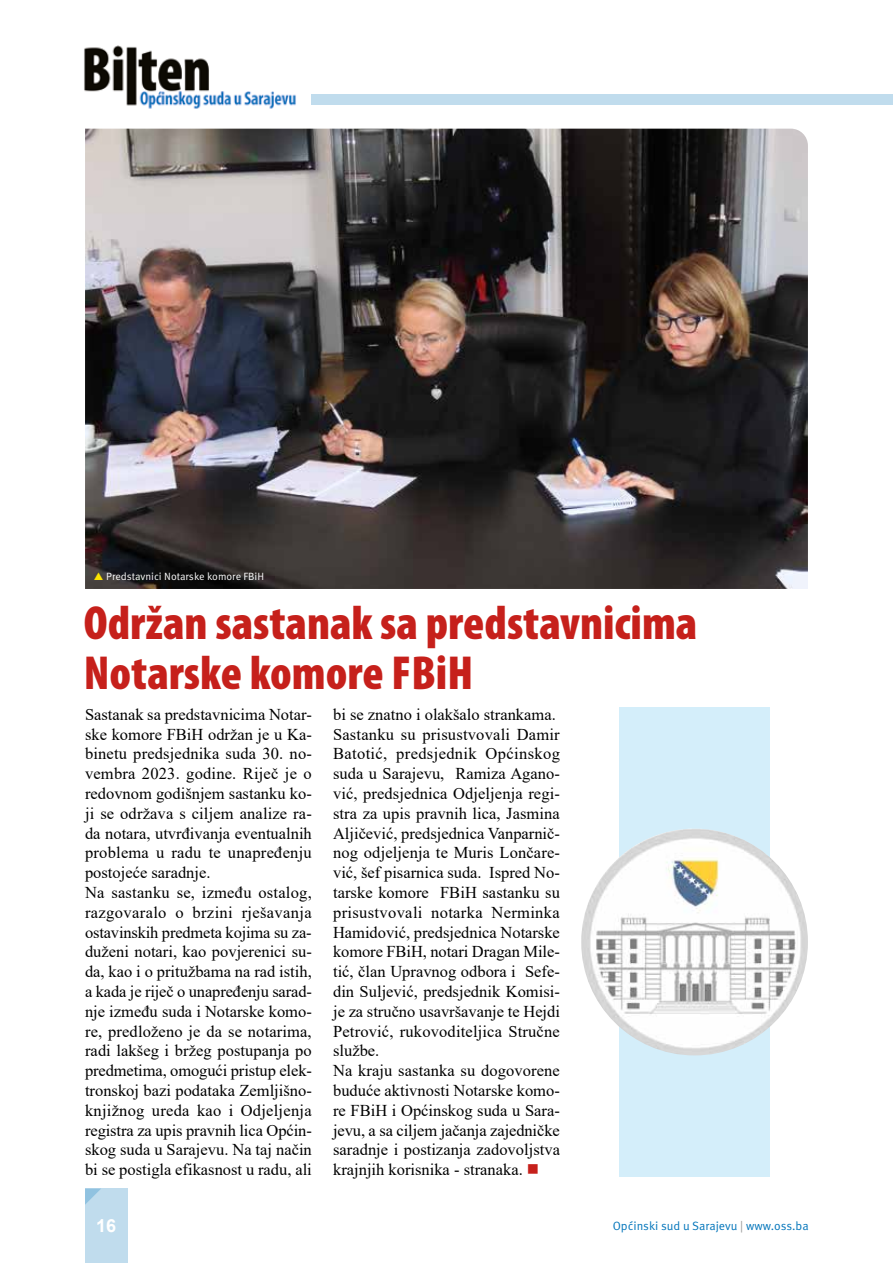
<style>
.page{position:relative;width:893px;height:1263px;background:#fff}
.page>*{position:absolute;margin:0;border:0;box-sizing:border-box;transform-origin:0 0}
.t1{font:900 condensed 48px/49.5px "Myriad Pro";color:#c6201b}
.t2{font:700 18px "Arial";color:#fff}
.t3{font:16.5px/19.8px "Times New Roman";color:#000}
.t4{font:12px "Meta Pro";color:#0074ba}
.t5{font:10.5px "Meta Pro";color:#fff}
.s1{color:#c6201b}
.s2{color:#969898}
</style>
<div class="page">
<img style="left:84px;top:45px;width:212px;height:64px">
<div style="left:311px;top:94px;width:582px;height:11px;background:#c0dced"></div>
<div style="left:85px;top:1188px;width:43px;height:75px;background:#c0dced"></div>
<svg style="left:85px;top:1188px;width:16px;height:17px"></svg>
<img style="left:85px;top:129px;width:723px;height:460px">
<div style="left:619px;top:707px;width:151px;height:470px;background:#d4eefa"></div>
<img style="left:581px;top:829px;width:227px;height:226px;border-radius:113px">
<svg style="left:94px;top:572px;width:9px;height:8px"></svg>
<p class="t5" style="left:106px;top:570px;width:159px">Predstavnici Notarske komore FBiH</p>
<h1 class="t1" style="left:84px;top:599px;width:615px">Održan sastanak sa predstavnicima<br>Notarske komore FBiH</h1>
<p class="t3" style="left:85px;top:704px;width:228px">Sastanak sa predstavnicima Notar&shy;ske komore FBiH održan je u Ka&shy;binetu predsjednika suda 30. no&shy;vembra 2023. godine. Riječ je o redovnom godišnjem sastanku ko&shy;ji se održava s ciljem analize ra&shy;da notara, utvrđivanja eventualnih problema u radu te unapređenju postojeće saradnje.<br>Na sastanku se, između ostalog, razgovaralo o brzini rješavanja ostavinskih predmeta kojima su za&shy;duženi notari, kao povjerenici su&shy;da, kao i o pritužbama na rad istih, a kada je riječ o unapređenju sarad&shy;nje između suda i Notarske komo&shy;re, predloženo je da se notarima, radi lakšeg i bržeg postupanja po predmetima, omogući pristup elek&shy;tronskoj bazi podataka Zemljišno&shy;knjižnog ureda kao i Odjeljenja registra za upis pravnih lica Općin&shy;skog suda u Sarajevu. Na taj način bi se postigla efikasnost u radu, ali</p>
<p class="t3" style="left:333px;top:704px;width:228px">bi se znatno i olakšalo strankama.<br>Sastanku su prisustvovali Damir<br>Batotić, predsjednik Općinskog suda u Sarajevu, Ramiza Agano&shy;vić, predsjednica Odjeljenja regi&shy;stra za upis pravnih lica, Jasmina<br>Aljičević, predsjednica Vanparnič&shy;nog odjeljenja te Muris Lončare&shy;vić, šef pisarnica suda. Ispred No&shy;tarske komore FBiH sastanku su prisustvovali notarka Nerminka<br>Hamidović, predsjednica Notarske komore FBiH, notari Dragan Mile&shy;tić, član Upravnog odbora i Sefe&shy;din Suljević, predsjednik Komisi&shy;je za stručno usavršavanje te Hejdi<br>Petrović, rukovoditeljica Stručne službe.<br>Na kraju sastanka su dogovorene buduće aktivnosti Notarske komo&shy;re FBiH i Općinskog suda u Sara&shy;jevu, a sa ciljem jačanja zajedničke saradnje i postizanja zadovoljstva krajnjih korisnika - stranaka. <span class="s1">■</span></p>
<p class="t2" style="left:96px;top:1213px;width:22px">16</p>
<p class="t4" style="left:613px;top:1218px;width:197px">Općinski sud u Sarajevu <span class="s2">|</span> www.oss.ba</p>
</div>
